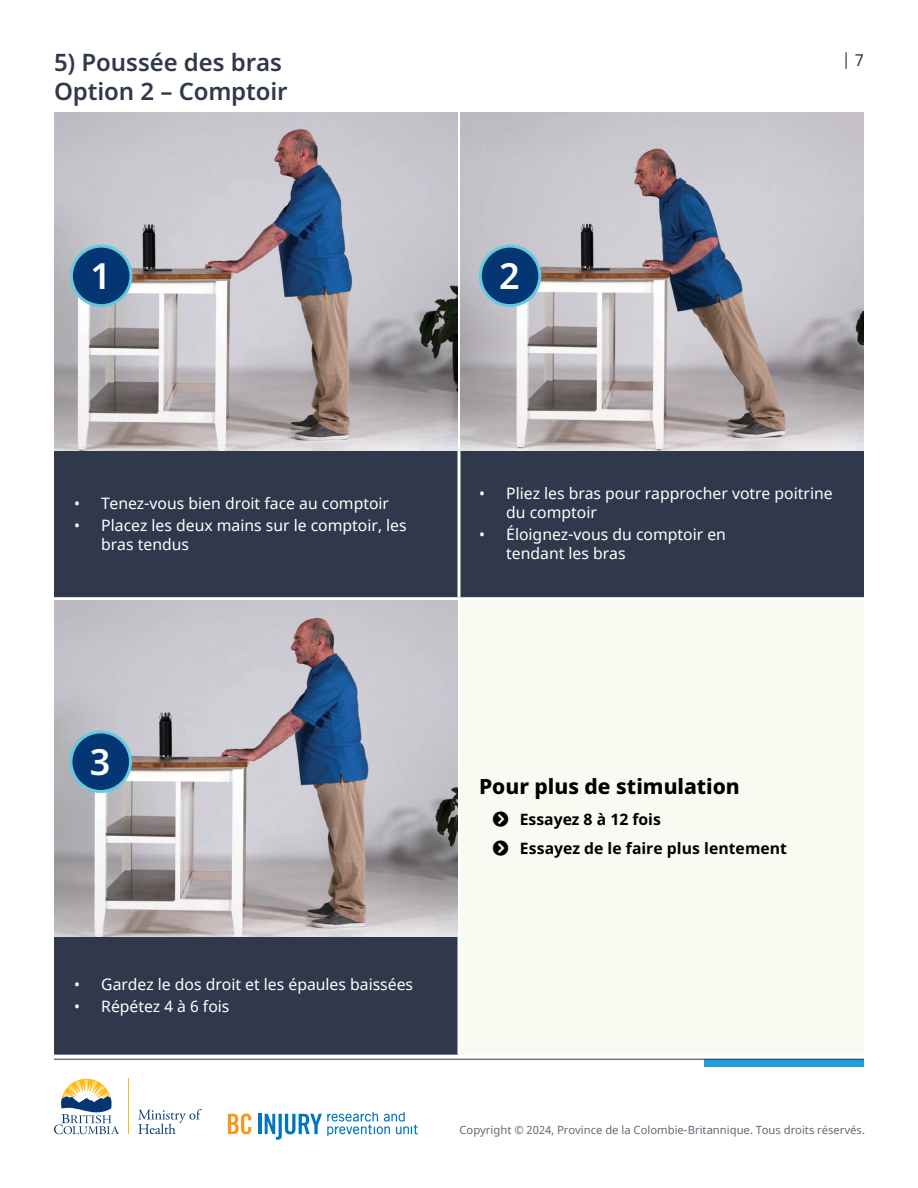
<style>
.page{position:relative;width:918px;height:1188px;background:#fff}
.page>*{position:absolute;margin:0;border:0;box-sizing:border-box;transform-origin:0 0}
.Heading_3_-_Noto_copy_no_side_bar{font:600 36px "Noto Sans";color:#fff}
.Heading_3_-_Noto_copy_no_side_bar-2{font:600 24px "Noto Sans";letter-spacing:-.005em;color:#30384b}
.Heading_4_-_Noto{font:800 21px "Noto Sans";color:#000}
.t1{font:16.5px "Noto Sans";color:#30384b}
.t2{font:15.75px/18.8px "Noto Sans";color:#fff}
.t3{font:700 15.75px "Noto Sans";color:#000}
.t4{font:11.25px "Noto Sans";color:#676777}
</style>
<div class="page">
<div style="left:704px;top:1059px;width:160px;height:8px;background:#1da1dc"></div>
<svg style="left:228px;top:1113px;width:23px;height:21px"></svg>
<hr style="left:258px;top:1114px;width:3px;height:20px;background:#0076c0">
<svg style="left:265px;top:1112px;width:153px;height:28px"></svg>
<svg style="left:138px;top:1109px;width:64px;height:25px"></svg>
<svg style="left:54px;top:1079px;width:65px;height:55px"></svg>
<hr style="left:128px;top:1079px;width:1px;height:55px;background:#fdb913">
<hr style="left:54px;top:1059px;width:810px;height:1px;background:#30384b">
<div style="left:54px;top:450px;width:810px;height:605px;background:#30384b"></div>
<div style="left:459px;top:599px;width:405px;height:456px;background:#f8fbf2"></div>
<hr style="left:458px;top:450px;width:2px;height:147px;background:#fff">
<hr style="left:54px;top:597px;width:405px;height:3px;background:#fff">
<hr style="left:459px;top:597px;width:405px;height:3px;background:#fff">
<hr style="left:458px;top:600px;width:2px;height:336px;background:#fff">
<hr style="left:458px;top:936px;width:2px;height:119px;background:#fff">
<img style="left:54px;top:113px;width:404px;height:337px">
<img style="left:460px;top:113px;width:404px;height:337px">
<img style="left:54px;top:600px;width:404px;height:336px">
<div style="left:71px;top:246px;width:60px;height:60px;background:#043673;border-radius:50%"></div>
<div style="left:70px;top:245px;width:62px;height:62px;border:3px solid #64cade;border-radius:50%"></div>
<div style="left:480px;top:246px;width:60px;height:60px;background:#043673;border-radius:50%"></div>
<div style="left:479px;top:245px;width:62px;height:62px;border:3px solid #64cade;border-radius:50%"></div>
<div style="left:71px;top:732px;width:60px;height:59px;background:#043673;border-radius:50%"></div>
<div style="left:69px;top:730px;width:63px;height:63px;border:3px solid #64cade;border-radius:50%"></div>
<p class="Heading_3_-_Noto_copy_no_side_bar-2" style="left:54px;top:46px;width:230px">5) Poussée des bras</p>
<p class="t1" style="left:842px;top:48px;width:24px">| 7</p>
<p class="Heading_3_-_Noto_copy_no_side_bar-2" style="left:54px;top:74px;width:235px">Option 2 – Comptoir</p>
<p class="Heading_3_-_Noto_copy_no_side_bar" style="left:90px;top:250px;width:22px">1</p>
<p class="Heading_3_-_Noto_copy_no_side_bar" style="left:499px;top:250px;width:22px">2</p>
<p class="t2" style="left:74px;top:494px;width:316px">• Tenez-vous bien droit face au comptoir</p>
<p class="t2" style="left:101px;top:517px;width:307px;text-indent:-27px">• Placez les deux mains sur le comptoir, les bras tendus</p>
<p class="t2" style="left:506px;top:485px;width:328px;text-indent:-27px">• Pliez les bras pour rapprocher votre poitrine du comptoir</p>
<p class="t2" style="left:506px;top:526px;width:221px;text-indent:-27px">• Éloignez-vous du comptoir en tendant les bras</p>
<p class="Heading_3_-_Noto_copy_no_side_bar" style="left:90px;top:736px;width:22px">3</p>
<p class="Heading_4_-_Noto" style="left:479px;top:771px;width:262px">Pour plus de stimulation</p>
<p class="t3" style="left:520px;top:809px;width:143px">Essayez 8 à 12 fois</p>
<p class="t3" style="left:520px;top:837px;width:269px">Essayez de le faire plus lentement</p>
<p class="t2" style="left:74px;top:975px;width:340px">• Gardez le dos droit et les épaules baissées</p>
<p class="t2" style="left:74px;top:998px;width:157px">• Répétez 4 à 6 fois</p>
<p class="t4" style="left:460px;top:1122px;width:407px">Copyright © 2024, Province de la Colombie-Britannique. Tous droits réservés.</p>
</div>
